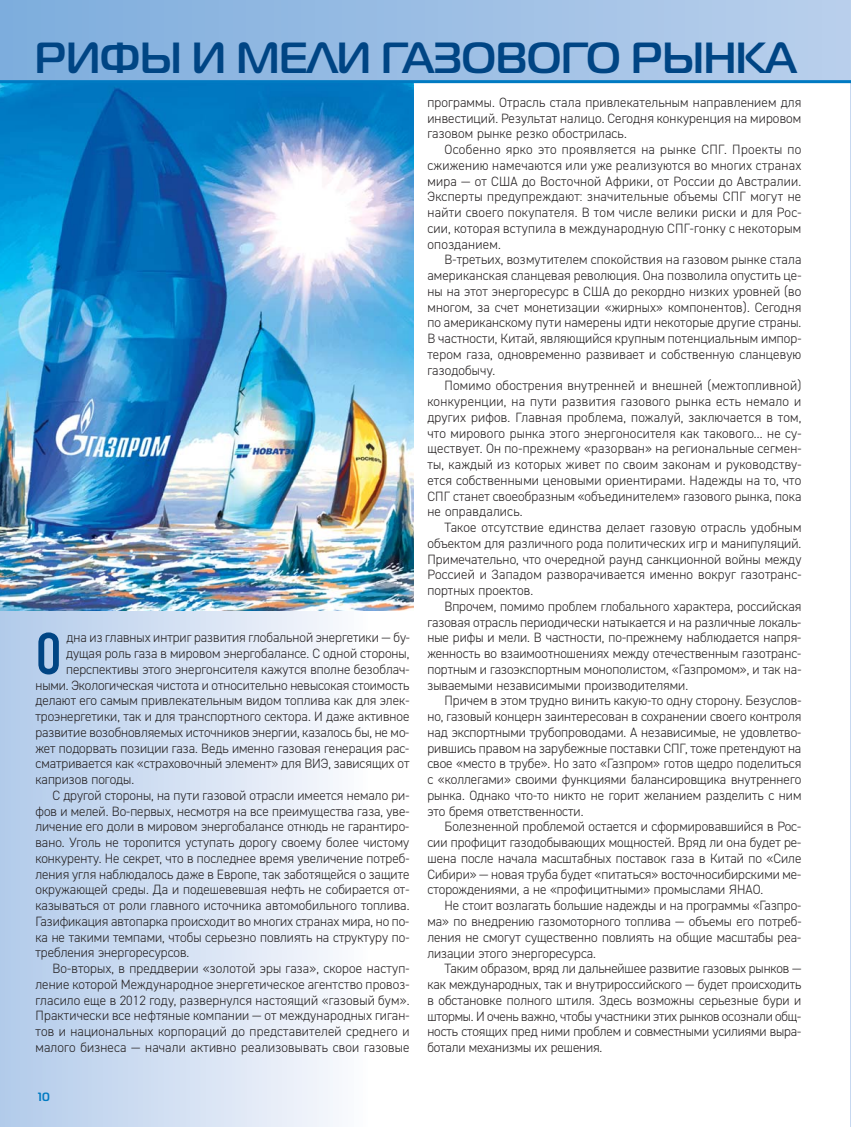
<style>
.page{position:relative;width:851px;height:1127px;background:#fff}
.page>*{position:absolute;margin:0;border:0;box-sizing:border-box;transform-origin:0 0}
.t1{font:58.35px "DIN Condensed C";color:#004584}
.t2{font:700 43.5px "Magistral C";letter-spacing:-.01em;color:#004584}
.t3{font:300 13.5px/15.8px "DIN2014";color:#231f20;text-align:justify}
.t4{font:700 12px "Magistral C";color:#007ac2}
</style>
<div class="page">
<svg style="left:850px;top:0;width:1px;height:1127px"></svg>
<div style="left:0;top:0;width:367px;height:1127px;background:linear-gradient(to right,#b1caea,#fafafd)"></div>
<img style="left:0;top:83px;width:414px;height:528px">
<svg style="left:0;top:0;width:850px;height:80px;background:#9abde4"></svg>
<hr style="left:0;top:80px;width:850px;height:3px;background:#007ac2">
<h2 class="t2" style="left:35px;top:42px;width:762px">РИФЫ И МЕЛИ ГАЗОВОГО РЫНКА</h2>
<h1 class="t1" style="left:35px;top:633px;width:28px">О</h1>
<p class="t3" style="left:67px;top:631px;width:345px">дна из главных интриг развития глобальной энергетики — бу-</p>
<p class="t3" style="left:66px;top:647px;width:345px">дущая роль газа в мировом энергобалансе. С одной стороны,</p>
<p class="t3" style="left:66px;top:663px;width:345px">перспективы этого энергонсителя кажутся вполне безоблач-</p>
<p class="t3" style="left:35px;top:678px;width:375px">ными. Экологическая чистота и относительно невысокая стоимость</p>
<p class="t3" style="left:35px;top:694px;width:375px">делают его самым привлекательным видом топлива как для элек-</p>
<p class="t3" style="left:35px;top:710px;width:375px">троэнергетики, так и для транспортного сектора. И даже активное</p>
<p class="t3" style="left:35px;top:726px;width:375px">развитие возобновляемых источников энергии, казалось бы, не мо-</p>
<p class="t3" style="left:35px;top:741px;width:375px">жет подорвать позиции газа. Ведь именно газовая генерация рас-</p>
<p class="t3" style="left:35px;top:757px;width:375px">сматривается как «страховочный элемент» для ВИЭ, зависящих от</p>
<p class="t3" style="left:35px;top:773px;width:100px">капризов погоды.</p>
<p class="t3" style="left:52px;top:789px;width:358px">С другой стороны, на пути газовой отрасли имеется немало ри-</p>
<p class="t3" style="left:35px;top:804px;width:375px">фов и мелей. Во-первых, несмотря на все преимущества газа, уве-</p>
<p class="t3" style="left:35px;top:820px;width:375px">личение его доли в мировом энергобалансе отнюдь не гарантиро-</p>
<p class="t3" style="left:35px;top:836px;width:375px">вано. Уголь не торопится уступать дорогу своему более чистому</p>
<p class="t3" style="left:35px;top:852px;width:375px">конкуренту. Не секрет, что в последнее время увеличение потреб-</p>
<p class="t3" style="left:35px;top:867px;width:375px">ления угля наблюдалось даже в Европе, так заботящейся о защите</p>
<p class="t3" style="left:35px;top:883px;width:375px">окружающей среды. Да и подешевевшая нефть не собирается от-</p>
<p class="t3" style="left:35px;top:899px;width:375px">казываться от роли главного источника автомобильного топлива.</p>
<p class="t3" style="left:35px;top:915px;width:375px">Газификация автопарка происходит во многих странах мира, но по-</p>
<p class="t3" style="left:35px;top:930px;width:375px">ка не такими темпами, чтобы серьезно повлиять на структуру по-</p>
<p class="t3" style="left:35px;top:946px;width:155px">требления энергоресурсов.</p>
<p class="t3" style="left:52px;top:962px;width:358px">Во-вторых, в преддверии «золотой эры газа», скорое наступ-</p>
<p class="t3" style="left:35px;top:978px;width:375px">ление которой Международное энергетическое агентство провоз-</p>
<p class="t3" style="left:35px;top:993px;width:375px">гласило еще в 2012 году, развернулся настоящий «газовый бум».</p>
<p class="t3" style="left:35px;top:1009px;width:375px">Практически все нефтяные компании — от международных гиган-</p>
<p class="t3" style="left:35px;top:1025px;width:375px">тов и национальных корпораций до представителей среднего и</p>
<p class="t3" style="left:35px;top:1041px;width:375px">малого бизнеса — начали активно реализовывать свои газовые</p>
<p class="t4" style="left:38px;top:1092px;width:13px">10</p>
<p class="t3" style="left:427px;top:96px;width:375px">программы. Отрасль стала привлекательным направлением для инвестиций. Результат налицо. Сегодня конкуренция на мировом газовом рынке резко обострилась.</p>
<p class="t3" style="left:427px;top:143px;width:375px;text-indent:17px">Особенно ярко это проявляется на рынке СПГ. Проекты по сжижению намечаются или уже реализуются во многих странах мира — от США до Восточно й Африки, от России до Австралии.<br>Эксперты предупреждают: значительные объемы СПГ могут не найти своего покупателя. В том числе велики риски и для Рос&shy;сии, которая вступила в международную СПГ-гонку с некоторым опозданием.</p>
<p class="t3" style="left:427px;top:253px;width:375px;text-indent:17px">В-третьих, возмутителем спокойствия на газовом рынке стала американская сланцевая революция. Она позволила опустить це&shy;ны на этот энергоресурс в США до рекордно низких уровней (во многом, за счет монетизации «жирных» компонентов). Сегодня по американскому пути намерены идти некоторые другие страны.<br>В частности, Китай, являющийся крупным потенциальным импор&shy;тером газа, одновременно развивает и собственную сланцевую газодобычу.</p>
<p class="t3" style="left:427px;top:379px;width:375px;text-indent:17px">Помимо обострения внутренней и внешней (межтопливной) конкуренции, на пути развития газового рынка есть немало и других рифов. Главная проблема, пожалуй, заключается в том, что мирового рынка этого энергоносителя как такового… не су&shy;ществует. Он по-прежнему «разорван» на региональные сегмен&shy;ты, каждый из которых живет по своим законам и руководству&shy;ется собственными ценовыми ориентирами. Надежды на то, что СПГ станет своеобразным «объединителем» газового рынка, пока не оправдались.</p>
<p class="t3" style="left:427px;top:521px;width:375px;text-indent:17px">Такое отсутствие единства делает газовую отрасль удобным объектом для различного рода политических игр и манипуляций.<br>Примечательно, что очередной раунд санкционной войны между Россией и Западом разворачивается именно вокруг газотранс&shy;портных проектов.</p>
<p class="t3" style="left:427px;top:600px;width:375px;text-indent:17px">Впрочем, помимо проблем глобального характера, российская газовая отрасль периодически натыкается и на различные локаль&shy;ные рифы и мели. В частности, по-прежнему наблюдается напря&shy;женность во взаимоотношениях между отечественным газотранс&shy;портным и газоэкспортным монополистом, «Газпромом», и так на&shy;зываемыми независимыми производителями.</p>
<p class="t3" style="left:427px;top:694px;width:375px;text-indent:17px">Причем в этом трудно винить какую-то одну сторону. Безуслов&shy;но, газовый концерн заинтересован в сохранении своего контроля над экспортными трубопроводами. А независимые, не удовлетво&shy;рившись правом на зарубежные поставки СПГ, тоже претендуют на свое «место в трубе». Но зато «Газпром» готов щедро поделиться с «коллегами» своими функциями балансировщика внутреннего рынка. Однако что-то никто не горит желанием разделить с ним это бремя ответственности.</p>
<p class="t3" style="left:427px;top:820px;width:375px;text-indent:17px">Болезненной проблемой остается и сформировавшийся в Рос&shy;сии профицит газодобывающих мощностей. Вряд ли она будет ре&shy;шена после начала масштабных поставок газа в Китай по «Силе Сибири» — новая труба будет «питаться» восточносибирскими ме&shy;сторождениями, а не «профицитными» промыслами ЯНАО.</p>
<p class="t3" style="left:427px;top:899px;width:375px;text-indent:17px">Не стоит возлагать большие надежды и на программы «Газпро&shy;ма» по внедрению газомоторного топлива — объемы его потреб&shy;ления не смогут существенно повлиять на общие масштабы реа&shy;лизации этого энергоресурса.</p>
<p class="t3" style="left:427px;top:962px;width:375px;text-indent:17px">Таким образом, вряд ли дальнейшее развитие газовых рынков — как международных, так и внутрироссийского — будет происходить в обстановке полного штиля. Здесь возможны серьезные бури и штормы. И очень важно, чтобы участники этих рынков осознали общ&shy;ность стоящих пред ними проблем и совместными усилиями выра&shy;ботали механизмы их решения.</p>
</div>
